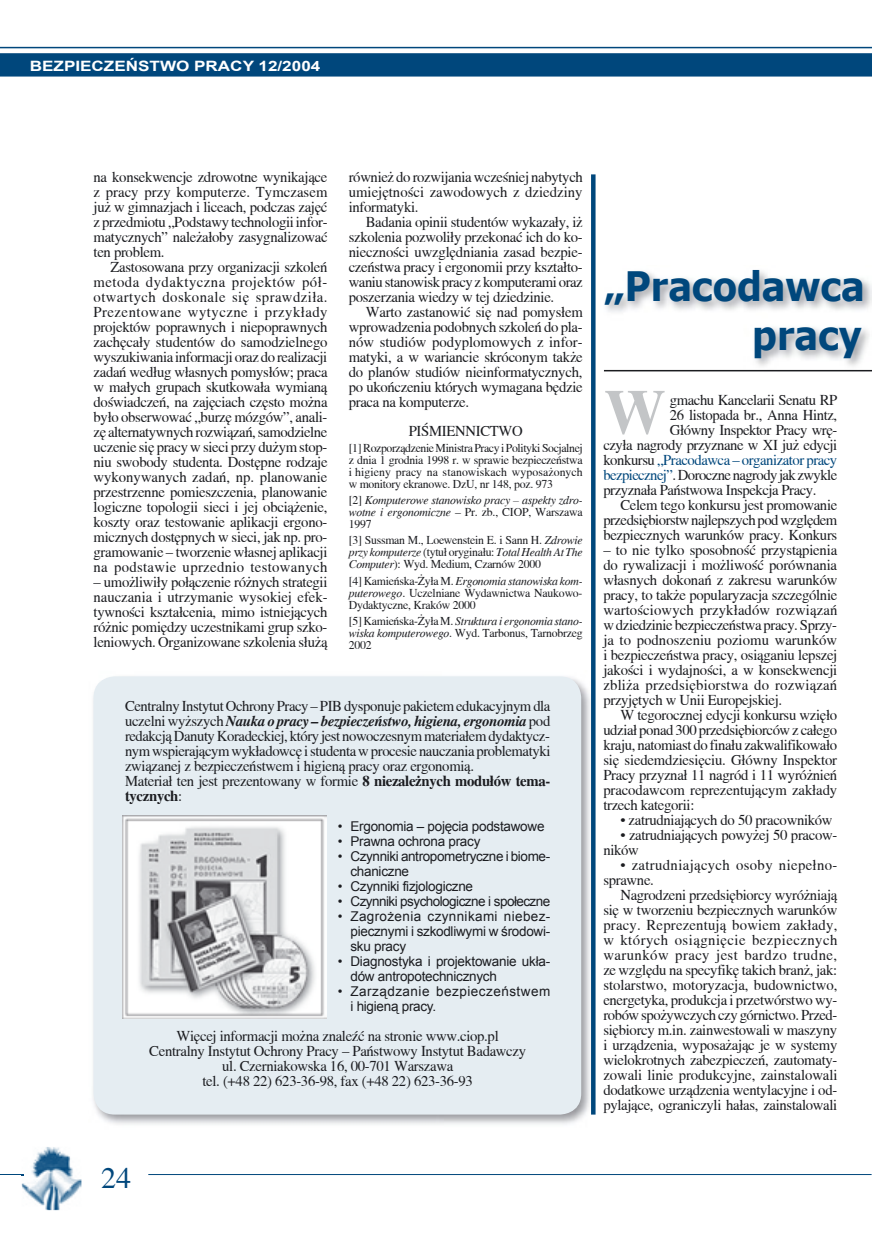
<style>
.page{position:relative;width:872px;height:1255px;background:#fff}
.page>*{position:absolute;margin:0;border:0;box-sizing:border-box;transform-origin:0 0}
.t1{font:700 63px "Toronto";color:#c3c5c7}
.t2{font:700 40.5px/48.6px "Verdana";letter-spacing:-.02em;color:#00477c;text-align:right;scale:.9 1}
.t3{font:30px "Toronto";color:#00477c}
.t4{font:15px/15px "Toronto";letter-spacing:-.02em;color:#1b1c20;text-align:justify}
.t5{font:15px/15px "Toronto";letter-spacing:.025em;color:#1b1c20}
.t6{font:15px "Toronto";letter-spacing:-.04em;color:#1b1c20}
.t7{font:15px "Toronto";letter-spacing:-.03em;color:#00477c}
.t8{font:700 14.25px "Arial";color:#fff;scale:1.2 1}
.t9{font:13.5px/15px "Arial";letter-spacing:-.02em;color:#1b1c20}
.t10{font:13.5px/15px "Arial";letter-spacing:.035em;color:#1b1c20}
.t11{font:13.5px "Arial";letter-spacing:-.04em;color:#1b1c20}
.t12{font:12px/12px "Toronto";letter-spacing:-.02em;color:#1b1c20;text-align:justify}
.t13{font:italic 12px/12px "Toronto";letter-spacing:-.02em;color:#1b1c20;text-align:justify}
.s1{font-style:normal}
.s2{font-style:italic}
.s3{font-weight:700;font-style:italic}
.s4{font-weight:700}
.s5{color:#1b1c20}
.s6{color:#00477c}
</style>
<div class="page">
<svg style="left:0;top:53px;width:872px;height:24px;background:#064b7f"></svg>
<hr style="left:0;top:47px;width:872px;height:1px;background:#00477c">
<hr style="left:148px;top:1174px;width:723px;height:1px;background:#00477c">
<img style="left:22px;top:1147px;width:59px;height:62px">
<svg style="left:0;top:1174px;width:23px;height:1px"></svg>
<img style="left:93px;top:676px;width:502px;height:449px">
<div style="left:94px;top:676px;width:487px;height:438px;background:#e5edf2;border-radius:21px"></div>
<img style="left:604px;top:271px;width:268px;height:101px">
<svg style="left:591px;top:174px;width:4px;height:940px;background:#03497d"></svg>
<hr style="left:604px;top:370px;width:268px;height:1px;background:#1b1c20">
<img style="left:123px;top:815px;width:204px;height:203px">
<p class="t8" style="left:30px;top:56px;width:244px">BEZPIECZEŃSTWO PRA CY 12/2004</p>
<p class="t4" style="left:94px;top:169px;width:236px">na konsekwencje zdrowotne wynikające z pracy przy komputerze. Tymczasem już w gimnazjach i liceach, podczas zajęć z przedmiotu „Podstawy technologii infor&shy;matycznych” należałoby zasygnalizować ten problem.</p>
<p class="t4" style="left:94px;top:259px;width:235px;text-indent:17px">Zastosowana przy organizacji szkoleń metoda dydaktyczna projektów pół&shy;otwartych doskonale się sprawdziła.<br>Prezentowane wytyczne i przykłady projektów poprawnych i niepoprawnych zachęcały studentów do samodzielnego wyszukiwania informacji oraz do realizacji zadań według własnych pomysłów; praca w małych grupach skutkowała wymianą doświadczeń, na zajęciach często można było obserwować „burzę mózgów”, anali&shy;zę alternatywnych rozwiązań, samodzielne uczenie się pracy w sieci przy dużym stop&shy;niu swobody studenta. Dostępne rodzaje wykonywanych zadań, np. planowanie przestrzenne pomieszczenia, planowanie logiczne topologii sieci i jej obciążenie, koszty oraz testowanie aplikacji ergono&shy;micznych dostępnych w sieci, jak np. pro&shy;gramowanie – tworzenie własnej aplikacji na podstawie uprzednio testowanych</p>
<p class="t4" style="left:94px;top:574px;width:236px">– umożliwiły połączenie różnych strategii nauczania i utrzymanie wysokiej efek&shy;tywności kształcenia, mimo istniejących różnic pomiędzy uczestnikami grup szko&shy;leniowych. Organizowane szkolenia służą</p>
<p class="t4" style="left:349px;top:169px;width:236px">również do rozwijania wcześniej nabytych umiejętności zawodowych z dziedziny informatyki.</p>
<p class="t4" style="left:349px;top:214px;width:235px;text-indent:17px">Badania opinii studentów wykazały, iż szkolenia pozwoliły przekonać ich do ko&shy;nieczności uwzględniania zasad bezpie&shy;czeństwa pracy i ergonomii przy kształto&shy;waniu stanowisk pracy z komputerami oraz poszerzania wiedzy w tej dziedzinie.</p>
<p class="t4" style="left:349px;top:304px;width:236px;text-indent:17px">Warto zastanowić się nad pomysłem wprowadzenia podobnych szkoleń do pla&shy;nów studiów podyplomowych z infor&shy;matyki, a w wariancie skróconym także do planów studiów nieinformatycznych, po ukończeniu których wymagana będzie praca na komputerze.</p>
<p class="t4" style="left:409px;top:423px;width:116px">PIŚMIENNICTWO</p>
<p class="t12" style="left:349px;top:441px;width:235px">[1] Rozporządzenie Ministra Pracy i Polityki Socjalnej z dnia 1 grodnia 1998 r. w sprawie bezpieczeństwa i higieny pracy na stanowiskach wyposażonych w monitory ekranowe. DzU, nr 148, poz. 973</p>
<p class="t13" style="left:349px;top:494px;width:235px"><span class="s1">[2]</span> Komputerowe stanowisko pracy – aspekty zdro&shy;wotne i ergonomiczne <span class="s1">– Pr. zb., CIOP, Warszawa 1997</span></p>
<p class="t12" style="left:349px;top:534px;width:235px">[3] Sussman M., Loewenstein E. i Sann H. <span class="s2">Zdrowie przy komputerze</span> (tytuł oryginału: <span class="s2">Total Health At The Computer</span>): Wyd. Medium, Czarnów 2000</p>
<p class="t12" style="left:349px;top:574px;width:235px">[4] Kamieńska-Żyła M. <span class="s2">Ergonomia stanowiska kom&shy;puterowego</span>. Uczelniane Wydawnictwa Naukowo-Dydaktyczne, Kraków 2000</p>
<p class="t12" style="left:349px;top:615px;width:235px">[5] Kamieńska-Żyła M. <span class="s2">Struktura i ergonomia stano&shy;wiska komputerowego</span>. Wyd. Tarbonus, Tarnobrzeg 2002</p>
<p class="t4" style="left:125px;top:698px;width:427px;text-align:left">Centralny Instytut Ochrony Pracy – PIB dysponuje pakietem edukacyjnym dla uczelni wyższych <span class="s3">Nauka o pracy – bezpieczeństwo, higiena, ergonomia</span> pod redakcją Danuty Koradeckiej, który jest nowoczesnym materiałem dydaktycz&shy;nym wspierającym wykładowcę i studenta w procesie nauczania problematyki związanej z bezpieczeństwem i higieną pracy oraz ergonomią.<br>Materiał ten jest prezentowany w formie <span class="s4">8 niezależnych modułów tema&shy;tycznych</span>:</p>
<p class="t9" style="left:338px;top:819px;width:208px">• Ergonomia – pojęcia podstawowe</p>
<p class="t9" style="left:338px;top:834px;width:144px">• Prawna ochrona pracy</p>
<p class="t9" style="left:350px;top:849px;width:201px;text-indent:-13px">• Czynniki antropometryczne i biome&shy;chaniczne</p>
<p class="t9" style="left:338px;top:879px;width:137px">• Czynniki fizjologiczne</p>
<p class="t11" style="left:338px;top:892px;width:214px">• Czynniki psychologiczne i społeczne</p>
<p class="t9" style="left:350px;top:909px;width:201px;text-align:justify;text-indent:-13px">• Zagrożenia czynnikami niebez&shy;piecznymi i szkodliwymi w środowi&shy;sku pracy</p>
<p class="t9" style="left:350px;top:954px;width:201px;text-indent:-13px">• Diagnostyka i projektowanie ukła&shy;dów antropotechnicznych</p>
<p class="t10" style="left:350px;top:984px;width:201px;text-indent:-13px">• Zarządzanie bezpieczeństwem i higieną pracy.</p>
<p class="t4" style="left:149px;top:1028px;width:378px;text-align:center">Więcej informacji można znaleźć na stronie www.ciop.pl Centralny Instytut Ochrony Pracy – Państwowy Instytut Badawczy ul. Czerniakowska 16, 00-701 Warszawa<br>tel. (+48 22) 623-36-98, fax (+48 22) 623-36-93</p>
<h2 class="t2" style="left:604px;top:261px;width:292px">„Pracodawca pracy</h2>
<h1 class="t1" style="left:604px;top:376px;width:63px">W</h1>
<p class="t4" style="left:670px;top:392px;width:169px">gmachu Kancelarii Senatu RP</p>
<p class="t4" style="left:670px;top:407px;width:169px">26 listopada br., Anna Hintz,</p>
<p class="t4" style="left:670px;top:422px;width:169px">Główny Inspektor Pracy wrę-</p>
<p class="t4" style="left:603px;top:437px;width:235px">czyła nagrody przyznane w XI już edycji</p>
<p class="t7" style="left:603px;top:451px;width:235px"><span class="s5">konkursu</span> „Pracodawca – organizator pracy</p>
<p class="t6" style="left:603px;top:466px;width:235px"><span class="s6">bezpiecznej”</span>. Doroczne nagrody jak zwykle</p>
<p class="t4" style="left:603px;top:482px;width:214px">przyznała Państwowa Inspekcja Pracy.</p>
<p class="t4" style="left:620px;top:497px;width:218px">Celem tego konkursu jest promowanie</p>
<p class="t4" style="left:603px;top:512px;width:235px">przedsiębiorstw najlepszych pod względem</p>
<p class="t4" style="left:603px;top:527px;width:235px">bezpiecznych warunków pracy. Konkurs</p>
<p class="t4" style="left:603px;top:542px;width:236px">– to nie tylko sposobność przystąpienia do rywalizacji i możliwość porównania własnych dokonań z zakresu warunków pracy, to także popularyzacja szczególnie wartościowych przykładów rozwiązań w dziedzinie bezpieczeństwa pracy. Sprzy&shy;ja to podnoszeniu poziomu warunków i bezpieczeństwa pracy, osiąganiu lepszej jakości i wydajności, a w konsekwencji zbliża przedsiębiorstwa do rozwiązań przyjętych w Unii Europejskiej.</p>
<p class="t4" style="left:603px;top:707px;width:235px;text-indent:17px">W tegorocznej edycji konkursu wzięło udział ponad 300 przedsiębiorców z całego kraju, natomiast do finału zakwalifikowało się siedemdziesięciu. Główny Inspektor Pracy przyznał 11 nagród i 11 wyróżnień pracodawcom reprezentującym zakłady trzech kategorii:</p>
<p class="t4" style="left:620px;top:812px;width:214px">• zatrudniających do 50 pracowników</p>
<p class="t4" style="left:603px;top:827px;width:235px;text-indent:17px">• zatrudniających powyżej 50 pracow&shy;ników</p>
<p class="t5" style="left:603px;top:857px;width:235px;text-indent:17px">• zatrudniających osoby niepełno&shy;sprawne.</p>
<p class="t4" style="left:603px;top:887px;width:236px;text-indent:17px">Nagrodzeni przedsiębiorcy wyróżniają się w tworzeniu bezpiecznych warunków pracy. Reprezentują bowiem zakłady, w których osiągnięcie bezpiecznych warunków pracy jest bardzo trudne, ze względu na specyfikę takich branż, jak: stolarstwo, motoryzacja, budownictwo, energetyka, produkcja i przetwórstwo wy&shy;robów spożywczych czy górnictwo. Przed&shy;siębiorcy m.in. zainwestowali w maszyny i urządzenia, wyposażając je w systemy wielokrotnych zabezpieczeń, zautomaty&shy;zowali linie produkcyjne, zainstalowali dodatkowe urządzenia wentylacyjne i od&shy;pylające, ograniczyli hałas, zainstalowali</p>
<h3 class="t3" style="left:101px;top:1160px;width:31px">24</h3>
</div>
